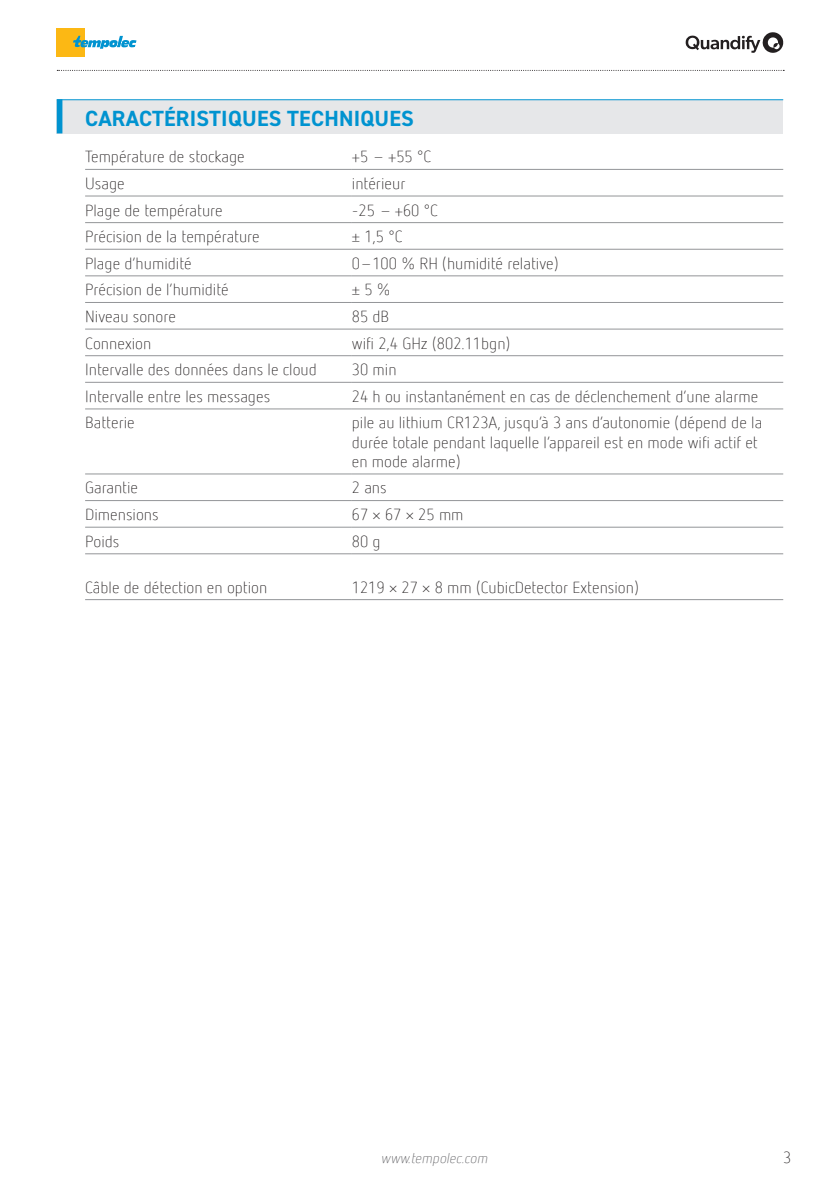
<style>
.page{position:relative;width:840px;height:1191px;background:#fff}
.page>*{position:absolute;margin:0;border:0;box-sizing:border-box;transform-origin:0 0}
.TITRE_1{font:700 22px "DIN2014";letter-spacing:.01em;color:#0093d0}
.Tableau{font:300 16px/19.2px "Netto Offc Pro";color:#231f20}
.t1{font:italic 300 14px "Netto Offc Pro";color:#636366}
</style>
<div class="page">
<div style="left:57px;top:28px;width:28px;height:29px;background:#fcb814"></div>
<svg style="left:73px;top:36px;width:63px;height:13px"></svg>
<svg style="left:685px;top:32px;width:97px;height:21px"></svg>
<svg style="left:57px;top:70px;width:726px;height:1px"></svg>
<div style="left:57px;top:100px;width:725px;height:33px;background:#e6e7e9"></div>
<div style="left:57px;top:99px;width:5px;height:34px;background:#0093d0"></div>
<hr style="left:57px;top:99px;width:725px;height:1px;background:#0093d0">
<hr style="left:85px;top:169px;width:266px;height:1px;background:#939598">
<hr style="left:351px;top:169px;width:431px;height:1px;background:#939598">
<hr style="left:85px;top:196px;width:266px;height:1px;background:#939598">
<hr style="left:351px;top:196px;width:431px;height:1px;background:#939598">
<hr style="left:85px;top:222px;width:266px;height:1px;background:#939598">
<hr style="left:351px;top:222px;width:431px;height:1px;background:#939598">
<hr style="left:85px;top:249px;width:266px;height:1px;background:#939598">
<hr style="left:351px;top:249px;width:431px;height:1px;background:#939598">
<hr style="left:85px;top:275px;width:266px;height:1px;background:#939598">
<hr style="left:351px;top:275px;width:431px;height:1px;background:#939598">
<hr style="left:85px;top:302px;width:266px;height:1px;background:#939598">
<hr style="left:351px;top:302px;width:431px;height:1px;background:#939598">
<hr style="left:85px;top:329px;width:266px;height:1px;background:#939598">
<hr style="left:351px;top:329px;width:431px;height:1px;background:#939598">
<hr style="left:85px;top:355px;width:266px;height:1px;background:#939598">
<hr style="left:351px;top:355px;width:431px;height:1px;background:#939598">
<hr style="left:85px;top:382px;width:266px;height:1px;background:#939598">
<hr style="left:351px;top:382px;width:431px;height:1px;background:#939598">
<hr style="left:85px;top:408px;width:266px;height:1px;background:#939598">
<hr style="left:351px;top:408px;width:431px;height:1px;background:#939598">
<hr style="left:85px;top:473px;width:266px;height:1px;background:#939598">
<hr style="left:351px;top:473px;width:431px;height:1px;background:#939598">
<hr style="left:85px;top:500px;width:266px;height:1px;background:#939598">
<hr style="left:351px;top:500px;width:431px;height:1px;background:#939598">
<hr style="left:85px;top:527px;width:266px;height:1px;background:#939598">
<hr style="left:351px;top:527px;width:431px;height:1px;background:#939598">
<hr style="left:85px;top:553px;width:266px;height:1px;background:#939598">
<hr style="left:351px;top:553px;width:431px;height:1px;background:#939598">
<hr style="left:85px;top:599px;width:266px;height:1px;background:#939598">
<hr style="left:351px;top:599px;width:431px;height:1px;background:#939598">
<p class="TITRE_1" style="left:85px;top:104px;width:330px">CARACTÉRISTIQUES TECHNIQUES</p>
<p class="Tableau" style="left:85px;top:147px;width:161px">Température de stockage</p>
<p class="Tableau" style="left:351px;top:147px;width:81px">+5 – +55 °C</p>
<p class="Tableau" style="left:85px;top:173px;width:41px">Usage</p>
<p class="Tableau" style="left:351px;top:173px;width:55px">intérieur</p>
<p class="Tableau" style="left:85px;top:200px;width:139px">Plage de température</p>
<p class="Tableau" style="left:351px;top:200px;width:88px">-25 – +60 °C</p>
<p class="Tableau" style="left:85px;top:226px;width:176px">Précision de la température</p>
<p class="Tableau" style="left:351px;top:226px;width:52px">± 1,5 °C</p>
<p class="Tableau" style="left:85px;top:253px;width:108px">Plage d’humidité</p>
<p class="Tableau" style="left:351px;top:253px;width:208px">0–100 % RH (humidité relative)</p>
<p class="Tableau" style="left:85px;top:280px;width:145px">Précision de l’humidité</p>
<p class="Tableau" style="left:351px;top:280px;width:40px">± 5 %</p>
<p class="Tableau" style="left:85px;top:306px;width:92px">Niveau sonore</p>
<p class="Tableau" style="left:351px;top:306px;width:39px">85 dB</p>
<p class="Tableau" style="left:85px;top:333px;width:68px">Connexion</p>
<p class="Tableau" style="left:351px;top:333px;width:160px">wifi 2,4 GHz (802.11bgn)</p>
<p class="Tableau" style="left:85px;top:359px;width:233px">Intervalle des données dans le cloud</p>
<p class="Tableau" style="left:351px;top:359px;width:46px">30 min</p>
<p class="Tableau" style="left:85px;top:386px;width:186px">Intervalle entre les messages</p>
<p class="Tableau" style="left:351px;top:386px;width:408px">24 h ou instantanément en cas de déclenchement d’une alarme</p>
<p class="Tableau" style="left:85px;top:413px;width:51px">Batterie</p>
<p class="Tableau" style="left:351px;top:413px;width:411px">pile au lithium CR123A, jusqu’à 3 ans d’autonomie (dépend de la durée totale pendant laquelle l’appareil est en mode wifi actif et en mode alarme)</p>
<p class="Tableau" style="left:85px;top:478px;width:55px">Garantie</p>
<p class="Tableau" style="left:351px;top:478px;width:36px">2 ans</p>
<p class="Tableau" style="left:85px;top:504px;width:75px">Dimensions</p>
<p class="Tableau" style="left:351px;top:504px;width:113px">67 × 67 × 25 mm</p>
<p class="Tableau" style="left:85px;top:531px;width:36px">Poids</p>
<p class="Tableau" style="left:351px;top:531px;width:30px">80 g</p>
<p class="Tableau" style="left:85px;top:577px;width:184px">Câble de détection en option</p>
<p class="Tableau" style="left:351px;top:577px;width:288px">1219 × 27 × 8 mm (CubicDetector Extension)</p>
<p class="t1" style="left:380px;top:1149px;width:111px">www.tempolec.com</p>
<p class="Tableau" style="left:782px;top:1147px;width:10px">3</p>
</div>
